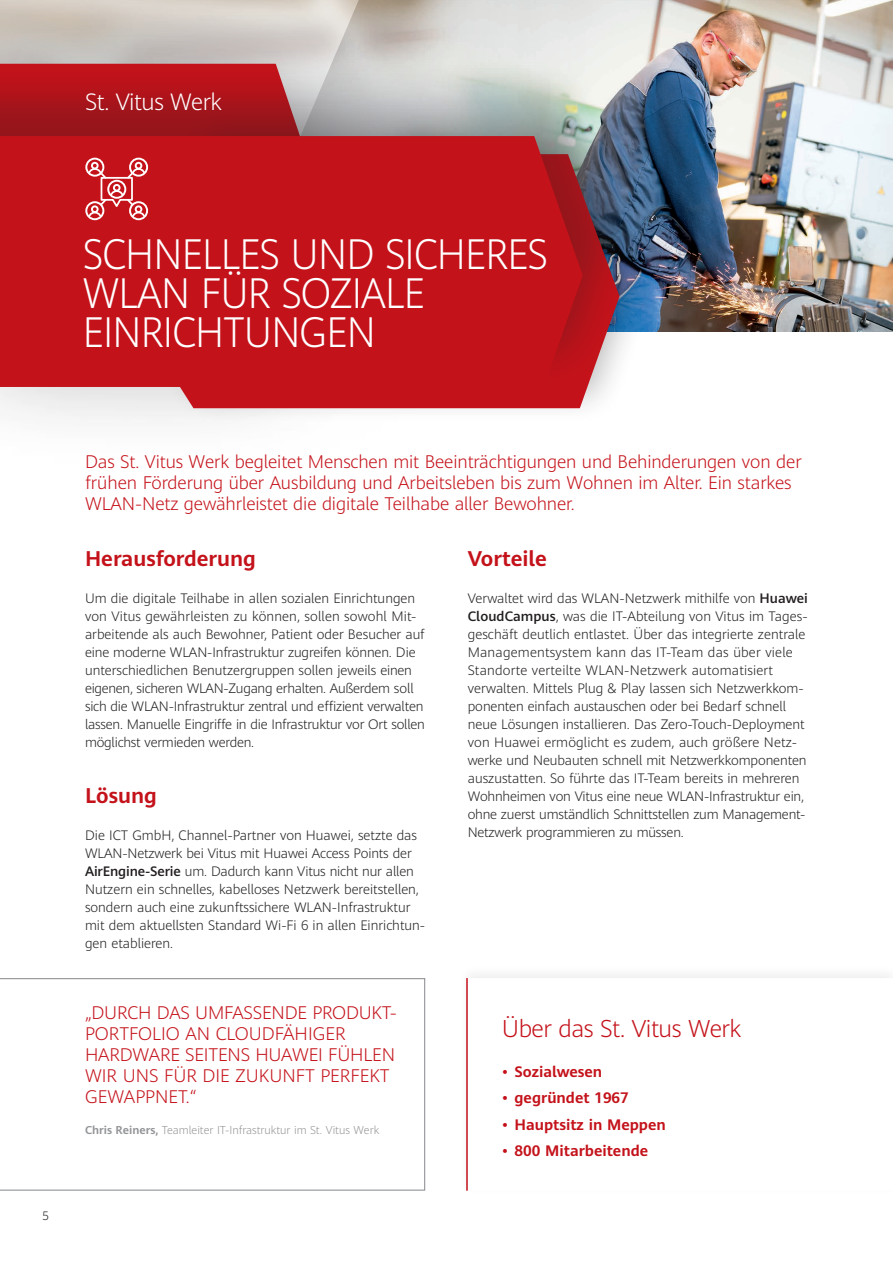
<style>
.page{position:relative;width:893px;height:1263px;background:#fff}
.page>*{position:absolute;margin:0;border:0;box-sizing:border-box;transform-origin:0 0}
.t1{font:300 42px/39px "Huawei Sans";letter-spacing:-.02em;color:#fff;scale:.93 1}
.t2{font:300 24px "Huawei Sans";letter-spacing:-.02em;color:#c4121a}
.t3{font:300 23.25px "Huawei Sans";letter-spacing:-.02em;color:#fff}
.t4{font:700 21px "Huawei Sans";color:#c4121a}
.t5{font:300 18px/21px "Huawei Sans";letter-spacing:-.005em;color:#c4121a}
.t6{font:700 15px "Huawei Sans";color:#c4121a}
.t7{font:300 13.5px/18px "Huawei Sans";color:#231f20}
.t8{font:300 12px "Huawei Sans";color:#231f20}
.t9{font:300 11.25px "Huawei Sans";color:#939598}
.s1{font-weight:500}
.s2{font-weight:700}
</style>
<div class="page">
<img style="left:632px;top:0;width:261px;height:332px">
<svg style="left:411px;top:0;width:221px;height:61px;background:#e0e1de"></svg>
<svg style="left:0;top:978px;width:425px;height:213px"></svg>
<hr style="left:466px;top:978px;width:2px;height:213px;background:#c4121a">
<div style="left:0;top:0;width:411px;height:460px;background:#231f20;opacity:.3"></div>
<div style="left:99px;top:110px;width:559px;height:314px;background:#231f20;opacity:.3"></div>
<svg style="left:115px;top:389px;width:504px;height:19px;background:#cc4147"></svg>
<div style="left:0;top:61px;width:641px;height:328px;background:#231f20;opacity:.3"></div>
<div style="left:0;top:136px;width:583px;height:251px;background:#c4121a"></div>
<div style="left:129px;top:201px;width:19px;height:19px;border:2px solid #fff;border-radius:50%"></div>
<div style="left:85px;top:201px;width:19px;height:19px;border:2px solid #fff;border-radius:50%"></div>
<div style="left:129px;top:158px;width:19px;height:19px;border:2px solid #fff;border-radius:50%"></div>
<div style="left:135px;top:162px;width:7px;height:7px;border:2px solid #fff;border-radius:50%"></div>
<div style="left:85px;top:158px;width:19px;height:19px;border:2px solid #fff;border-radius:50%"></div>
<div style="left:91px;top:162px;width:8px;height:7px;border:2px solid #fff;border-radius:50%"></div>
<svg style="left:87px;top:167px;width:59px;height:52px;background:#d35056"></svg>
<h3 class="t3" style="left:85px;top:85px;width:138px">St. Vitus Werk</h3>
<h1 class="t1" style="left:83px;top:233px;width:501px">SCHNELLES UND SICHERES<br>WLAN FÜR SOZIALE<br>EINRICHTUNGEN</h1>
<p class="t8" style="left:43px;top:1208px;width:8px">5</p>
<p class="t5" style="left:85px;top:450px;width:718px">Das St. Vitus Werk begleitet Menschen mit Beeinträchtigungen und Behinderungen von der frühen Förderung über Ausbildung und Arbeitsleben bis zum Wohnen im Alter. Ein starkes<br>WLAN-Netz gewährleistet die digitale Teilhabe aller Bewohner.</p>
<h3 class="t4" style="left:85px;top:544px;width:173px">Herausforderung</h3>
<p class="t7" style="left:85px;top:589px;width:341px">Um die digitale Teilhabe in allen sozialen Einrichtungen von Vitus gewährleisten zu können, sollen sowohl Mit&shy;arbeitende als auch Bewohner, Patient oder Besucher auf eine moderne WLAN-Infrastruktur zugreifen können. Die unterschiedlichen Benutzergruppen sollen jeweils einen eigenen, sicheren WLAN-Zugang erhalten. Außerdem soll sich die WLAN-Infrastruktur zentral und effizient verwalten lassen. Manuelle Eingriffe in die Infrastruktur vor Ort sollen möglichst vermieden werden.</p>
<h3 class="t4" style="left:85px;top:781px;width:73px">Lösung</h3>
<p class="t7" style="left:85px;top:826px;width:342px">Die ICT GmbH, Channel-Partner von Huawei, setzte das WLAN-Netzwerk bei Vitus mit Huawei Access Points der <span class="s1">AirEngine-Serie</span> um. Dadurch kann Vitus nicht nur allen Nutzern ein schnelles, kabelloses Netzwerk bereitstellen, sondern auch eine zukunftssichere WLAN-Infrastruktur mit dem aktuellsten Standard Wi-Fi 6 in allen Einrichtun&shy;gen etablieren.</p>
<h3 class="t5" style="left:85px;top:1002px;width:311px">„DURCH DAS UMFASSENDE PRODUKT-<br>PORTFOLIO AN CLOUDFÄHIGER<br>HARDWARE SEITENS HUAWEI FÜHLEN<br>WIR UNS FÜR DIE ZUKUNFT PERFEKT<br>GEWAPPNET.“</h3>
<p class="t9" style="left:85px;top:1122px;width:296px"><span class="s2">Chris Reiners,</span> Teamleiter IT-Infrastruktur im St. Vitus Werk</p>
<h3 class="t4" style="left:468px;top:544px;width:81px">Vorteile</h3>
<p class="t7" style="left:468px;top:589px;width:342px">Verwaltet wird das WLAN-Netzwerk mithilfe von <span class="s1">Huawei CloudCampus</span>, was die IT-Abteilung von Vitus im Tages&shy;geschäft deutlich entlastet. Über das integrierte zentrale Managementsystem kann das IT-Team das über viele Standorte verteilte WLAN-Netzwerk automatisiert verwalten. Mittels Plug &amp; Play lassen sich Netzwerkkom&shy;ponenten einfach austauschen oder bei Bedarf schnell neue Lösungen installieren. Das Zero-Touch-Deployment von Huawei ermöglicht es zudem, auch größere Netz&shy;werke und Neubauten schnell mit Netzwerkkomponenten auszustatten. So führte das IT-Team bereits in mehreren Wohnheimen von Vitus eine neue WLAN-Infrastruktur ein, ohne zuerst umständlich Schnittstellen zum Management-Netzwerk programmieren zu müssen.</p>
<h2 class="t2" style="left:502px;top:1012px;width:241px">Über das St. Vitus Werk</h2>
<p class="t6" style="left:502px;top:1061px;width:102px">• Sozialwesen</p>
<p class="t6" style="left:502px;top:1087px;width:129px">• gegründet 1967</p>
<p class="t6" style="left:502px;top:1114px;width:165px">• Hauptsitz in Meppen</p>
<p class="t6" style="left:502px;top:1140px;width:148px">• 800 Mitarbeitende</p>
</div>
